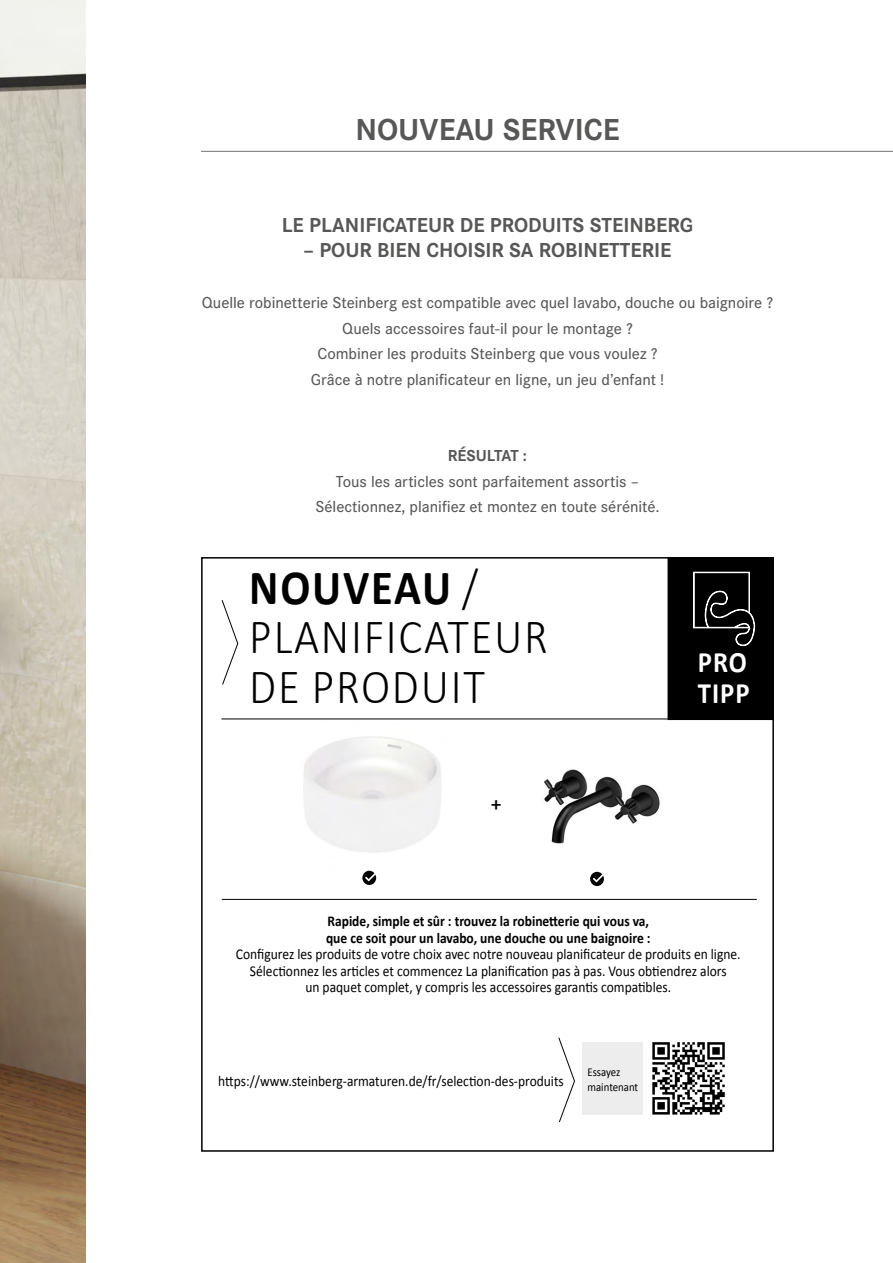
<style>
.page{position:relative;width:893px;height:1263px;background:#fff}
.page>*{position:absolute;margin:0;border:0;box-sizing:border-box;transform-origin:0 0}
.t1{font:300 49.5px/49.5px "Calibri";letter-spacing:.04em;color:#000;scale:.9 1}
.t2{font:700 31.5px "Corporate S";color:#575756}
.t3{font:700 29.7px/30.6px "Calibri";letter-spacing:.04em;color:#fff;scale:.9 1}
.t4{font:700 21px "Corporate S";color:#575756}
.t5{font:700 18.75px "Lato";color:#000}
.t6{font:500 16.5px/25.5px "Corporate S Pro";color:#575756;text-align:center}
.t7{font:700 16.5px "Corporate S Pro";letter-spacing:-.01em;color:#575756}
.t8{font:15px/16.5px "Calibri";color:#000;text-align:center;scale:.9 1}
.t9{font:700 15px/16.5px "Calibri";color:#000;scale:.9 1}
.t10{font:12px/15px "Calibri";color:#000;scale:.9 1}
.s1{font-weight:700}
</style>
<div class="page">
<img style="left:0;top:0;width:85px;height:1263px">
<div style="left:668px;top:557px;width:105px;height:162px;background:#000"></div>
<div style="left:668px;top:557px;width:106px;height:163px;border:1px solid #000"></div>
<hr style="left:222px;top:899px;width:535px;height:1px;background:#000">
<hr style="left:221px;top:718px;width:538px;height:1px;background:#000">
<div style="left:201px;top:557px;width:573px;height:595px;border:2px solid #000"></div>
<div style="left:583px;top:1042px;width:60px;height:72px;background:#ededed"></div>
<svg style="left:652px;top:1114px;width:68px;height:1px"></svg>
<svg style="left:652px;top:1042px;width:73px;height:72px"></svg>
<svg style="left:558px;top:1037px;width:17px;height:86px"></svg>
<svg style="left:221px;top:600px;width:18px;height:85px"></svg>
<img style="left:303px;top:736px;width:138px;height:137px">
<img style="left:544px;top:769px;width:116px;height:106px">
<div style="left:362px;top:871px;width:14px;height:14px;background:#000;border-radius:50%"></div>
<svg style="left:365px;top:873px;width:11px;height:8px"></svg>
<div style="left:590px;top:872px;width:14px;height:14px;background:#000;border-radius:50%"></div>
<svg style="left:593px;top:874px;width:11px;height:8px"></svg>
<svg style="left:693px;top:572px;width:62px;height:74px"></svg>
<hr style="left:201px;top:151px;width:692px;height:1px;background:#727271">
<h2 class="t2" style="left:355px;top:108px;width:266px">NOUVEAU SERVICE</h2>
<p class="t4" style="left:282px;top:210px;width:413px">LE PLANIFICATEUR DE PRODUITS STEINBERG</p>
<p class="t4" style="left:304px;top:236px;width:369px">– POUR BIEN CHOISIR SA ROBINETTERIE</p>
<p class="t6" style="left:202px;top:289px;width:573px">Quelle robinetterie Steinberg est compatible avec quel lavabo, douche ou baignoire ?<br>Quels accessoires faut-il pour le montage ?<br>Combiner les produits Steinberg que vous voulez ?<br>Grâce à notre planificateur en ligne, un jeu d’enfant !</p>
<p class="t7" style="left:448px;top:443px;width:81px">RÉSULTAT :</p>
<p class="t6" style="left:315px;top:467px;width:346px">Tous les articles sont parfaitement assortis –<br>Sélectionnez, planifiez et montez en toute sérénité.</p>
<h1 class="t1" style="left:249px;top:562px;width:333px"><span class="s1">NOUVEAU</span> /<br>PLANIFICATEUR<br>DE PRODUIT</h1>
<p class="t5" style="left:491px;top:791px;width:12px">+</p>
<h3 class="t3" style="left:698px;top:646px;width:59px">PRO<br>TIPP</h3>
<p class="t9" style="left:326px;top:913px;width:362px">Rapide, simple et sûr : trouvez la robinetterie qui vous va, que ce soit pour un lavabo, une douche ou une baignoire :</p>
<p class="t8" style="left:236px;top:946px;width:562px">Configurez les produits de votre choix avec notre nouveau planificateur de produits en ligne.<br>Sélectionnez les articles et commencez La planification pas à pas. Vous obtiendrez alors<br>un paquet complet, y compris les accessoires garantis compatibles.</p>
<p class="t8" style="left:218px;top:1072px;width:385px">https://www.steinberg-armaturen.de/fr/selection-des-produits</p>
<p class="t10" style="left:587px;top:1064px;width:58px">Essayez maintenant</p>
</div>
